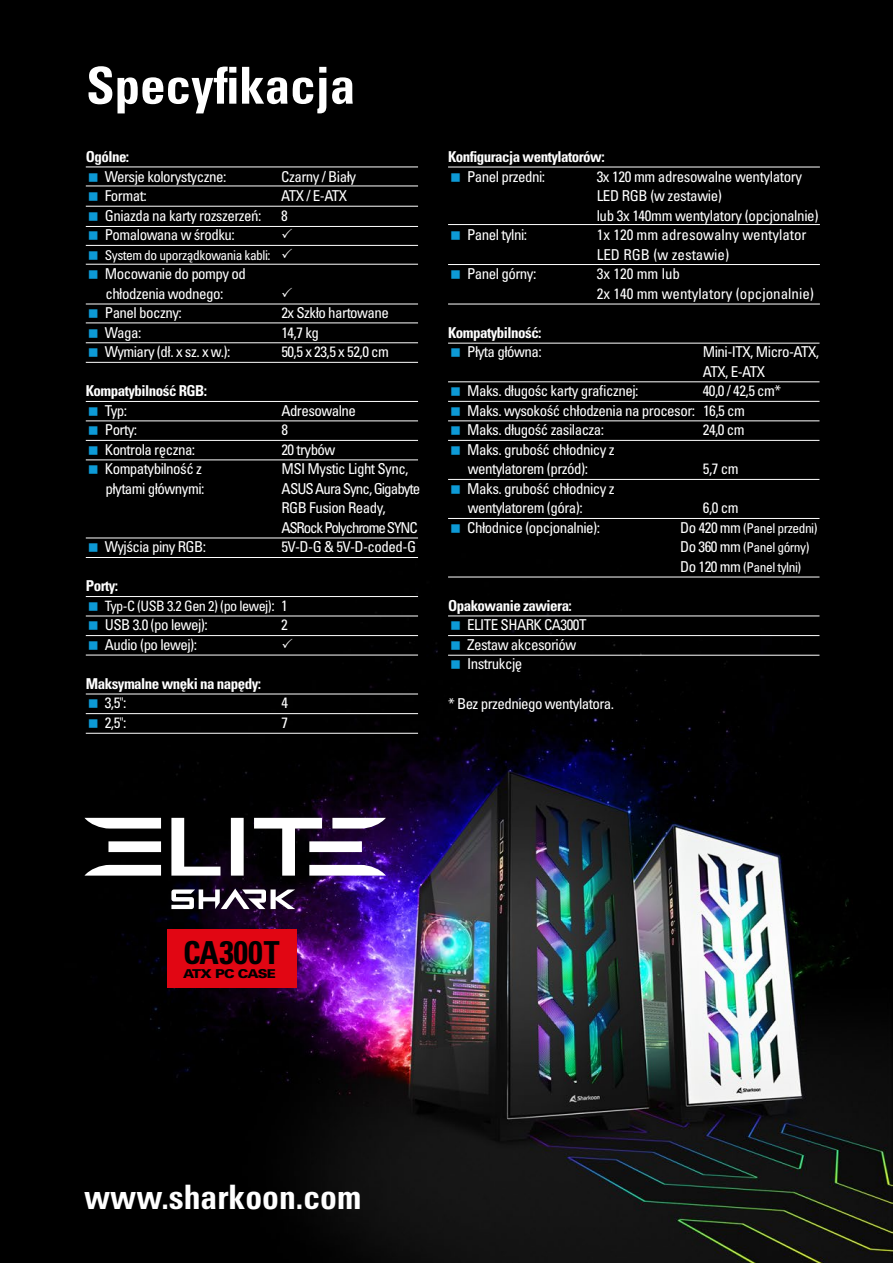
<style>
.page{position:relative;width:893px;height:1263px;background:#fff}
.page>*{position:absolute;margin:0;border:0;box-sizing:border-box;transform-origin:0 0}
.t1{font:51px "Univers LTCYR 67 Bold Cond";color:#fff}
.t2{font:33.6px "Univers LTCYR 67 Bold Cond";color:#fff}
.t3{font:31.8px "Univers LTCYR 67 Bold Cond";color:#000}
.t4{font:condensed 15px/19.5px "Univers LTCYR 57";letter-spacing:-.035em;color:#fff}
.t5{font:15px "Univers LTCYR 67 Bold Cond";letter-spacing:-.035em;color:#fff}
.t6{font:condensed 15px/19.5px "Univers LTCYR 57";color:#fff}
.t7{font:condensed 15px/19.5px "Univers LTCYR 57";letter-spacing:-.065em;color:#fff}
.t8{font:condensed 14.25px "Univers LTCYR 57";letter-spacing:-.035em;color:#fff}
.t9{font:condensed 13.5px/19.5px "Univers LTCYR 57";letter-spacing:-.035em;color:#fff}
.t10{font:900 12.3px "Univers LTCYR 75";letter-spacing:-.06em;color:#000;scale:1.11 1}
.s1{font-size:15px}
.s2{font-size:32.55px}
</style>
<div class="page">
<img style="left:0;top:0;width:893px;height:1263px">
<svg style="left:84px;top:818px;width:302px;height:91px"></svg>
<hr style="left:86px;top:186px;width:332px;height:1px;background:#fff">
<hr style="left:86px;top:167px;width:332px;height:1px;background:#fff">
<hr style="left:448px;top:224px;width:372px;height:1px;background:#fff">
<hr style="left:448px;top:167px;width:372px;height:1px;background:#fff">
<hr style="left:448px;top:264px;width:372px;height:1px;background:#fff">
<hr style="left:448px;top:304px;width:372px;height:1px;background:#fff">
<hr style="left:448px;top:343px;width:371px;height:1px;background:#fff">
<hr style="left:448px;top:440px;width:371px;height:1px;background:#fff">
<hr style="left:448px;top:479px;width:371px;height:1px;background:#fff">
<hr style="left:448px;top:518px;width:371px;height:1px;background:#fff">
<hr style="left:448px;top:577px;width:371px;height:1px;background:#fff">
<hr style="left:448px;top:615px;width:371px;height:1px;background:#fff">
<hr style="left:448px;top:635px;width:371px;height:1px;background:#fff">
<hr style="left:448px;top:655px;width:371px;height:1px;background:#fff">
<hr style="left:448px;top:420px;width:371px;height:1px;background:#fff">
<hr style="left:448px;top:401px;width:371px;height:1px;background:#fff">
<hr style="left:448px;top:381px;width:371px;height:1px;background:#fff">
<hr style="left:86px;top:206px;width:332px;height:1px;background:#fff">
<hr style="left:86px;top:226px;width:332px;height:1px;background:#fff">
<hr style="left:86px;top:245px;width:332px;height:1px;background:#fff">
<hr style="left:86px;top:264px;width:332px;height:1px;background:#fff">
<hr style="left:86px;top:304px;width:332px;height:1px;background:#fff">
<hr style="left:86px;top:322px;width:332px;height:1px;background:#fff">
<hr style="left:86px;top:342px;width:332px;height:1px;background:#fff">
<hr style="left:86px;top:362px;width:332px;height:1px;background:#fff">
<hr style="left:86px;top:440px;width:332px;height:1px;background:#fff">
<hr style="left:86px;top:420px;width:332px;height:1px;background:#fff">
<hr style="left:86px;top:401px;width:332px;height:1px;background:#fff">
<hr style="left:86px;top:459px;width:332px;height:1px;background:#fff">
<hr style="left:86px;top:557px;width:332px;height:1px;background:#fff">
<hr style="left:86px;top:538px;width:332px;height:1px;background:#fff">
<hr style="left:86px;top:635px;width:332px;height:1px;background:#fff">
<hr style="left:86px;top:616px;width:332px;height:1px;background:#fff">
<hr style="left:86px;top:596px;width:332px;height:1px;background:#fff">
<hr style="left:86px;top:655px;width:332px;height:1px;background:#fff">
<hr style="left:86px;top:733px;width:332px;height:1px;background:#fff">
<hr style="left:86px;top:713px;width:332px;height:1px;background:#fff">
<hr style="left:86px;top:694px;width:332px;height:1px;background:#fff">
<div style="left:167px;top:929px;width:130px;height:58px;background:#e10613"></div>
<svg style="left:89px;top:173px;width:9px;height:8px"></svg>
<svg style="left:89px;top:192px;width:9px;height:9px"></svg>
<svg style="left:89px;top:212px;width:9px;height:8px"></svg>
<svg style="left:89px;top:231px;width:9px;height:9px"></svg>
<svg style="left:282px;top:229px;width:10px;height:9px"></svg>
<svg style="left:89px;top:251px;width:9px;height:8px"></svg>
<svg style="left:282px;top:248px;width:10px;height:10px"></svg>
<svg style="left:89px;top:270px;width:9px;height:9px"></svg>
<svg style="left:282px;top:287px;width:10px;height:10px"></svg>
<svg style="left:89px;top:309px;width:9px;height:9px"></svg>
<svg style="left:89px;top:329px;width:9px;height:8px"></svg>
<svg style="left:89px;top:348px;width:9px;height:9px"></svg>
<svg style="left:89px;top:407px;width:9px;height:8px"></svg>
<svg style="left:89px;top:426px;width:9px;height:9px"></svg>
<svg style="left:89px;top:446px;width:9px;height:8px"></svg>
<svg style="left:89px;top:465px;width:9px;height:9px"></svg>
<svg style="left:89px;top:543px;width:9px;height:9px"></svg>
<svg style="left:89px;top:602px;width:9px;height:8px"></svg>
<svg style="left:89px;top:621px;width:9px;height:9px"></svg>
<svg style="left:89px;top:641px;width:9px;height:8px"></svg>
<svg style="left:282px;top:638px;width:10px;height:10px"></svg>
<svg style="left:89px;top:699px;width:9px;height:9px"></svg>
<svg style="left:89px;top:719px;width:9px;height:8px"></svg>
<svg style="left:451px;top:173px;width:9px;height:8px"></svg>
<svg style="left:451px;top:231px;width:9px;height:9px"></svg>
<svg style="left:451px;top:270px;width:9px;height:9px"></svg>
<svg style="left:451px;top:348px;width:9px;height:9px"></svg>
<svg style="left:451px;top:387px;width:9px;height:9px"></svg>
<svg style="left:451px;top:407px;width:9px;height:8px"></svg>
<svg style="left:451px;top:426px;width:9px;height:9px"></svg>
<svg style="left:451px;top:446px;width:9px;height:8px"></svg>
<svg style="left:451px;top:485px;width:9px;height:8px"></svg>
<svg style="left:451px;top:524px;width:9px;height:8px"></svg>
<svg style="left:451px;top:621px;width:9px;height:9px"></svg>
<svg style="left:451px;top:641px;width:9px;height:8px"></svg>
<svg style="left:451px;top:660px;width:9px;height:9px"></svg>
<h1 class="t1" style="left:86px;top:54px;width:271px">Specyfikacja</h1>
<p class="t5" style="left:86px;top:148px;width:45px">Ogólne:</p>
<p class="t4" style="left:105px;top:166px;width:123px">Wersje kolorystyczne:</p>
<p class="t4" style="left:281px;top:166px;width:76px">Czarny / Biały</p>
<p class="t4" style="left:105px;top:186px;width:43px">Format:</p>
<p class="t4" style="left:281px;top:186px;width:67px">ATX / E-ATX</p>
<p class="t4" style="left:105px;top:205px;width:158px">Gniazda na karty rozszerzeń:</p>
<p class="t4" style="left:281px;top:205px;width:8px">8</p>
<p class="t4" style="left:105px;top:225px;width:131px">Pomalowana w środku:</p>
<p class="t9" style="left:105px;top:245px;width:167px">System do uporządkowania kabli:</p>
<p class="t4" style="left:105px;top:264px;width:143px">Mocowanie do pompy od chłodzenia wodnego:<br>Panel boczny:</p>
<p class="t4" style="left:281px;top:303px;width:109px">2x Szkło hartowane</p>
<p class="t4" style="left:105px;top:322px;width:38px">Waga:</p>
<p class="t4" style="left:281px;top:322px;width:39px">14,7 kg</p>
<p class="t4" style="left:105px;top:342px;width:127px">Wymiary (dł. x sz. x w.):</p>
<p class="t4" style="left:281px;top:342px;width:109px">50,5 x 23,5 x 52,0 cm</p>
<p class="t5" style="left:86px;top:382px;width:123px">Kompatybilność RGB:</p>
<p class="t4" style="left:105px;top:400px;width:24px">Typ:</p>
<p class="t4" style="left:281px;top:400px;width:76px">Adresowalne</p>
<p class="t4" style="left:105px;top:420px;width:34px">Porty:</p>
<p class="t4" style="left:281px;top:420px;width:8px">8</p>
<p class="t4" style="left:105px;top:439px;width:92px">Kontrola ręczna:</p>
<p class="t4" style="left:281px;top:439px;width:56px">20 trybów</p>
<p class="t4" style="left:105px;top:459px;width:99px">Kompatybilność z</p>
<p class="t4" style="left:281px;top:459px;width:129px">MSI Mystic Light Sync,</p>
<p class="t4" style="left:105px;top:478px;width:101px">płytami głównymi:</p>
<p class="t7" style="left:281px;top:478px;width:140px">ASUS Aura Sync, Gigabyte<br>RGB Fusion Ready,<br>ASRock Polychrome SYNC</p>
<p class="t4" style="left:105px;top:537px;width:103px">Wyjścia piny RGB:</p>
<p class="t4" style="left:281px;top:537px;width:136px">5V-D-G &amp; 5V-D-coded-G</p>
<p class="t5" style="left:86px;top:577px;width:34px">Porty:</p>
<p class="t8" style="left:105px;top:597px;width:185px">Typ-C (USB 3.2 Gen 2) (po lewej)<span class="s1">: 1</span></p>
<p class="t4" style="left:105px;top:615px;width:105px">USB 3.0 (po lewej):</p>
<p class="t4" style="left:281px;top:615px;width:8px">2</p>
<p class="t4" style="left:105px;top:634px;width:94px">Audio (po lewej):</p>
<p class="t5" style="left:86px;top:674px;width:177px">Maksymalne wnęki na napędy:</p>
<p class="t4" style="left:105px;top:693px;width:23px">3,5":</p>
<p class="t4" style="left:281px;top:693px;width:8px">4</p>
<p class="t4" style="left:105px;top:712px;width:23px">2,5":</p>
<p class="t4" style="left:281px;top:712px;width:8px">7</p>
<p class="t5" style="left:448px;top:148px;width:158px">Konfiguracja wentylatorów:</p>
<p class="t4" style="left:467px;top:166px;width:80px">Panel przedni:</p>
<p class="t4" style="left:597px;top:166px;width:223px">3x 120 mm adresowalne wentylatory<br>LED RGB (w zestawie)<br>lub 3x 140mm wentylatory (opcjonalnie)</p>
<p class="t4" style="left:467px;top:225px;width:62px">Panel tylni:</p>
<p class="t6" style="left:597px;top:225px;width:211px">1x 120 mm adresowalny wentylator<br>LED RGB (w zestawie)</p>
<p class="t4" style="left:467px;top:264px;width:71px">Panel górny:</p>
<p class="t6" style="left:597px;top:264px;width:219px">3x 120 mm lub<br>2x 140 mm wentylatory (opcjonalnie)</p>
<p class="t5" style="left:448px;top:323px;width:95px">Kompatybilność:</p>
<p class="t4" style="left:467px;top:342px;width:76px">Płyta główna:</p>
<p class="t4" style="left:703px;top:342px;width:118px">Mini-ITX, Micro-ATX,<br>ATX, E-ATX</p>
<p class="t4" style="left:467px;top:381px;width:173px">Maks. długośc karty graficznej:</p>
<p class="t4" style="left:467px;top:381px;width:316px;text-indent:236px">40,0 / 42,5 cm*<br>Maks. wysokość chłodzenia na procesor: 16,5 cm<br>Maks. długość zasilacza:</p>
<p class="t4" style="left:703px;top:420px;width:43px">24,0 cm</p>
<p class="t4" style="left:467px;top:439px;width:149px">Maks. grubość chłodnicy z wentylatorem (przód):</p>
<p class="t4" style="left:467px;top:478px;width:149px">Maks. grubość chłodnicy z wentylatorem (góra):</p>
<p class="t4" style="left:703px;top:459px;width:37px">5,7 cm</p>
<p class="t4" style="left:703px;top:498px;width:37px">6,0 cm</p>
<p class="t4" style="left:467px;top:517px;width:134px">Chłodnice (opcjonalnie):</p>
<p class="t9" style="left:680px;top:518px;width:139px"><span class="s1">Do 420 mm</span> (Panel przedni)<br><span class="s1">Do 360 mm</span> (Panel górny)<br><span class="s1">Do 120 mm</span> (Panel tylni)</p>
<p class="t5" style="left:448px;top:596px;width:125px">Opakowanie zawiera:</p>
<p class="t4" style="left:467px;top:615px;width:121px">ELITE SHARK CA300T<br>Zestaw akcesoriów<br>Instrukcję</p>
<p class="t4" style="left:448px;top:694px;width:168px">* Bez przedniego wentylatora.</p>
<h3 class="t3" style="left:183px;top:933px;width:98px">CA<span class="s2">300</span>T</h3>
<p class="t10" style="left:183px;top:965px;width:85px">ATX PC CASE</p>
<h2 class="t2" style="left:84px;top:1176px;width:279px">www.sharkoon.com</h2>
</div>
